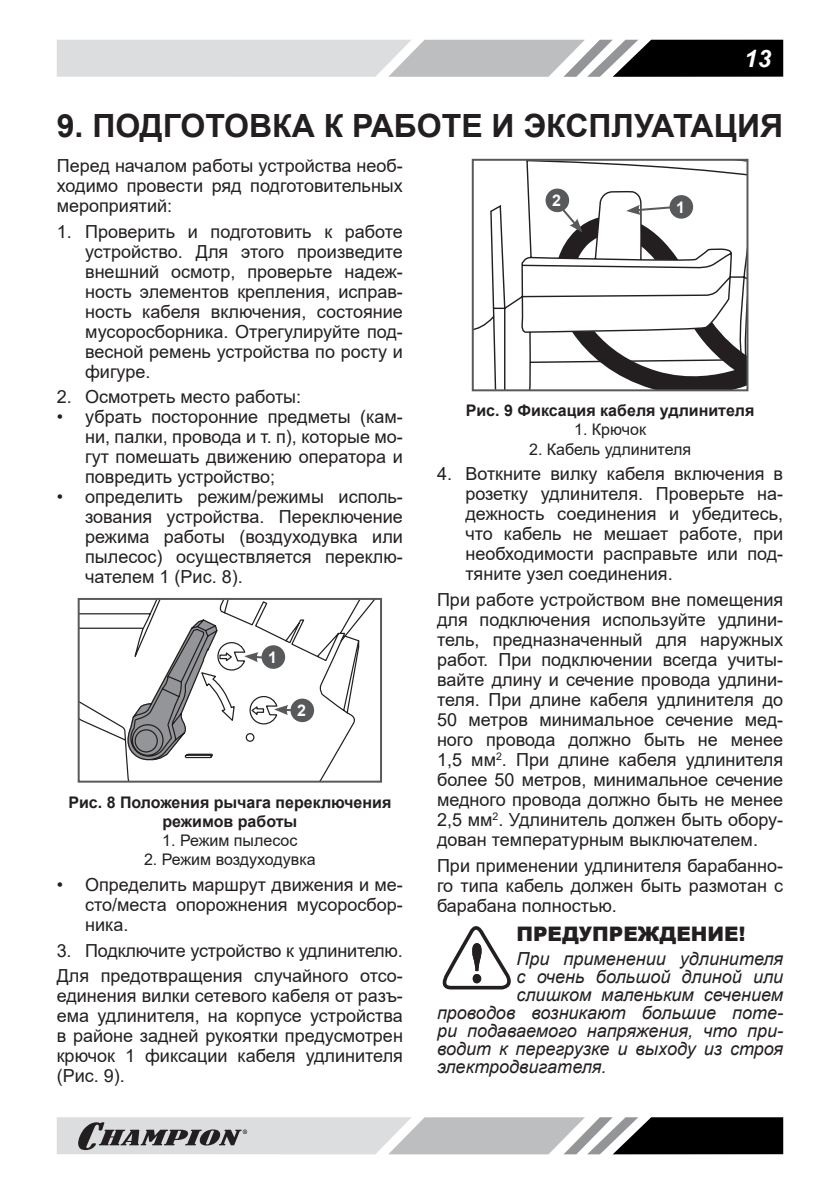
<style>
.page{position:relative;width:840px;height:1191px;background:#fff}
.page>*{position:absolute;margin:0;border:0;box-sizing:border-box;transform-origin:0 0}
.t1{font:700 32px "Arial";color:#231f20}
.t2{font:italic 700 24px "Arial";color:#fff}
.t3{font:900 20px "Arial";color:#231f20}
.t4{font:18px/20px "Arial";color:#231f20;text-align:justify}
.t5{font:italic 18px "Arial";color:#231f20}
.t6{font:700 16px/19.2px "Arial";color:#231f20;text-align:center}
.t7{font:16px "Arial";color:#231f20}
.t8{font:700 16px "Arial";color:#fff}
</style>
<div class="page">
<svg style="left:57px;top:40px;width:725px;height:37px;background:#a7a8a9"></svg>
<svg style="left:57px;top:1117px;width:725px;height:37px;background:#9c9d9e"></svg>
<svg style="left:81px;top:601px;width:293px;height:178px"></svg>
<div style="left:78px;top:598px;width:304px;height:184px;border:2px solid #58595b"></div>
<div style="left:261px;top:645px;width:24px;height:24px;background:#58595b;border-radius:50%"></div>
<div style="left:290px;top:698px;width:24px;height:24px;background:#58595b;border-radius:50%"></div>
<svg style="left:244px;top:652px;width:19px;height:10px"></svg>
<svg style="left:274px;top:705px;width:18px;height:10px"></svg>
<svg style="left:474px;top:162px;width:271px;height:226px"></svg>
<svg style="left:571px;top:322px;width:174px;height:66px"></svg>
<svg style="left:640px;top:224px;width:38px;height:36px"></svg>
<div style="left:471px;top:159px;width:277px;height:232px;border:2px solid #58595b"></div>
<svg style="left:625px;top:205px;width:47px;height:10px"></svg>
<svg style="left:555px;top:202px;width:43px;height:57px"></svg>
<div style="left:669px;top:195px;width:23px;height:24px;background:#58595b;border-radius:50%"></div>
<div style="left:545px;top:189px;width:24px;height:23px;background:#58595b;border-radius:50%"></div>
<svg style="left:442px;top:926px;width:69px;height:63px"></svg>
<h2 class="t2" style="left:743px;top:50px;width:28px">13</h2>
<h1 class="t1" style="left:57px;top:103px;width:727px">9. ПОДГОТОВКА К РАБОТЕ И ЭКСПЛУАТАЦИЯ</h1>
<p class="t4" style="left:57px;top:155px;width:347px">Перед началом работы устройства необ&shy;ходимо провести ряд подготовительных мероприятий:</p>
<p class="t4" style="left:85px;top:221px;width:319px;text-indent:-28px">1. Проверить и подготовить к работе устройство. Для этого произведите внешний осмотр, проверьте надеж&shy;ность элементов крепления, исправ&shy;ность кабеля включения, состояние мусоросборника. Отрегулируйте под&shy;весной ремень устройства по росту и фигуре.</p>
<p class="t4" style="left:57px;top:387px;width:246px">2. Осмотреть место работы:</p>
<p class="t4" style="left:85px;top:407px;width:319px;text-indent:-28px">• убрать посторонние предметы (кам&shy;ни, палки, провода и т. п), которые мо&shy;гут помешать движению оператора и повредить устройство;</p>
<p class="t4" style="left:85px;top:487px;width:319px;text-indent:-28px">• определить режим/режимы исполь&shy;зования устройства. Переключение режима работы (воздуходувка или пылесос) осуществляется переклю&shy;чателем 1 (Рис. 8).</p>
<p class="t8" style="left:552px;top:191px;width:10px">2</p>
<p class="t8" style="left:675px;top:198px;width:10px">1</p>
<p class="t6" style="left:465px;top:401px;width:290px">Рис. 9 Фиксация кабеля удлинителя</p>
<p class="t7" style="left:574px;top:419px;width:73px">1. Крючок</p>
<p class="t7" style="left:529px;top:438px;width:163px">2. Кабель удлинителя</p>
<p class="t4" style="left:465px;top:464px;width:319px;text-indent:-28px">4. Воткните вилку кабеля включения в розетку удлинителя. Проверьте на&shy;дежность соединения и убедитесь, что кабель не мешает работе, при необходимости расправьте или под&shy;тяните узел соединения.</p>
<p class="t4" style="left:437px;top:589px;width:347px">При работе устройством вне помещения для подключения используйте удлини&shy;тель, предназначенный для наружных работ. При подключении всегда учиты&shy;вайте длину и сечение провода удлини&shy;теля. При длине кабеля удлинителя до 50 метров минимальное сечение мед&shy;ного провода должно быть не менее 1,5 мм<sup>2</sup>. При длине кабеля удлинителя более 50 метров, минимальное сечение медного провода должно быть не менее 2,5 мм<sup>2</sup>. Удлинитель должен быть обору&shy;дован температурным выключателем.</p>
<p class="t4" style="left:437px;top:855px;width:347px">При применении удлинителя барабанно&shy;го типа кабель должен быть размотан с барабана полностью.</p>
<p class="t3" style="left:516px;top:919px;width:230px">ПРЕДУПРЕЖДЕНИЕ!</p>
<p class="t5" style="left:516px;top:947px;width:268px">При применении удлинителя</p>
<p class="t5" style="left:516px;top:965px;width:268px">с очень большой длиной или</p>
<p class="t5" style="left:516px;top:983px;width:268px">слишком маленьким сечением</p>
<p class="t5" style="left:437px;top:1001px;width:347px">проводов возникают большие поте-</p>
<p class="t5" style="left:437px;top:1019px;width:347px">ри подаваемого напряжения, что при-</p>
<p class="t5" style="left:437px;top:1037px;width:347px">водит к перегрузке и выходу из строя</p>
<p class="t5" style="left:437px;top:1055px;width:171px">электродвигателя.</p>
<p class="t8" style="left:268px;top:648px;width:10px">1</p>
<p class="t8" style="left:297px;top:701px;width:10px">2</p>
<p class="t6" style="left:68px;top:792px;width:324px">Рис. 8 Положения рычага переключения режимов работы</p>
<p class="t7" style="left:162px;top:829px;width:137px">1. Режим пылесос</p>
<p class="t7" style="left:144px;top:848px;width:173px">2. Режим воздуходувка</p>
<p class="t4" style="left:85px;top:874px;width:319px;text-indent:-28px">• Определить маршрут движения и ме&shy;сто/места опорожнения мусоросбор&shy;ника.</p>
<p class="t4" style="left:57px;top:937px;width:347px;line-height:25.6px">3. Подключите устройство к удлинителю.<br>Для предотвращения случайного отсо-</p>
<p class="t4" style="left:57px;top:985px;width:347px">единения вилки сетевого кабеля от разъ&shy;ема удлинителя, на корпусе устройства в районе задней рукоятки предусмотрен крючок 1 фиксации кабеля удлинителя (Рис. 9).</p>
</div>
